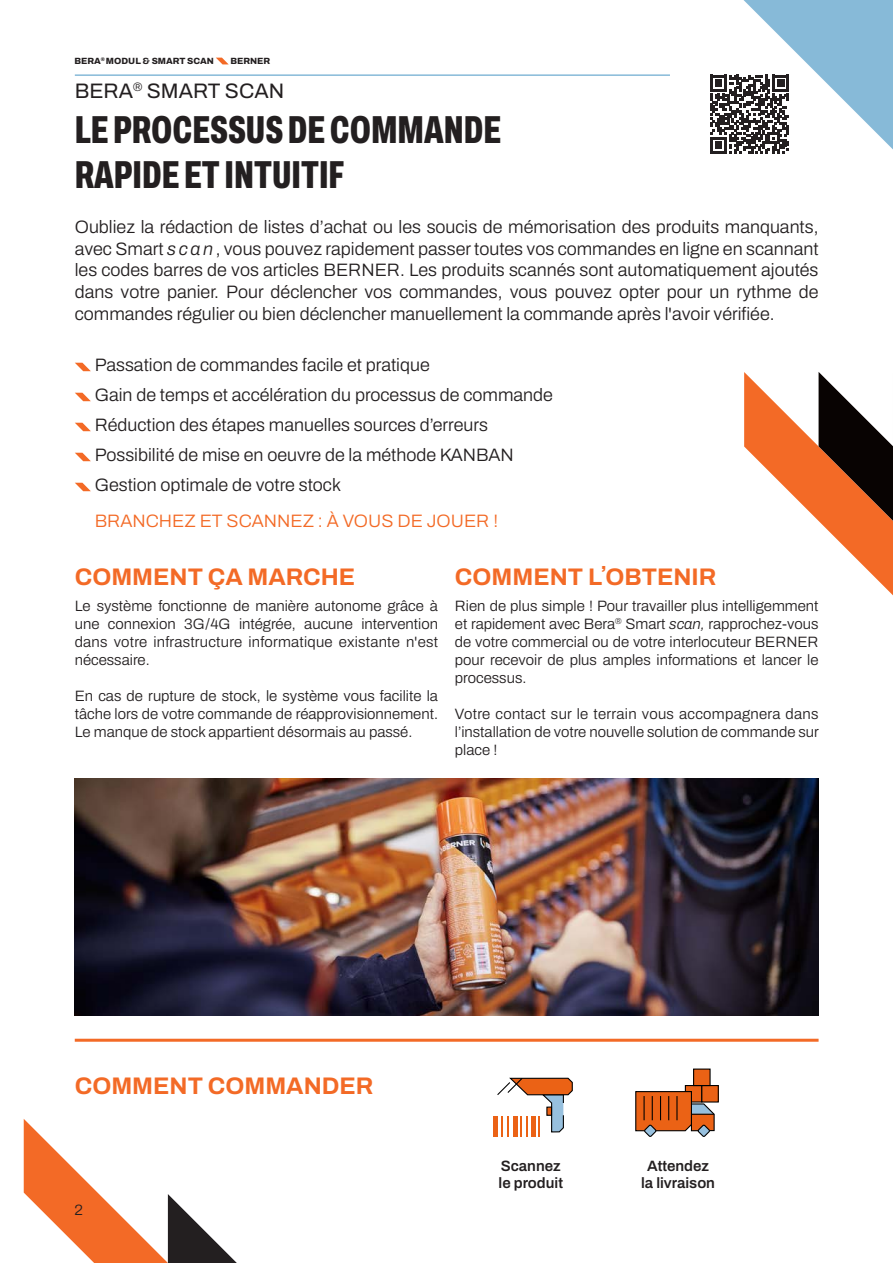
<style>
.page{position:relative;width:893px;height:1263px;background:#fff}
.page>*{position:absolute;margin:0;border:0;box-sizing:border-box;transform-origin:0 0}
.Subline_schwarz{font:800 extra-condensed 39px/45px "Archivo";color:#231f20}
.Hauptueberschrift{font:700 24px "Archivo";color:#f36a26}
.Subline_schwarz-2{font:21px "Archivo";color:#231f20}
.Aufzählung{font:300 18px/21.6px "Archivo";color:#231f20;text-align:justify}
.Aufzählung-2{font:300 18px/36px "Archivo";color:#f36a26}
.t1{font:300 15px/18px "Archivo";color:#231f20;text-align:justify}
.t2{font:600 15px/16.5px "Archivo";color:#231f20;text-align:center}
.t3{font:800 9px "Archivo";color:#231f20}
.s1{font-style:italic}
.s2{color:#231f20}
</style>
<div class="page">
<svg style="left:744px;top:372px;width:149px;height:223px"></svg>
<img style="left:75px;top:778px;width:744px;height:237px">
<svg style="left:497px;top:1077px;width:76px;height:60px"></svg>
<div style="left:493px;top:1116px;width:5px;height:21px;background:#eb6215"></div>
<div style="left:685px;top:1085px;width:17px;height:17px;background:#eb6215"></div>
<div style="left:685px;top:1085px;width:17px;height:17px;border:1px solid #000"></div>
<div style="left:702px;top:1085px;width:16px;height:17px;background:#eb6215"></div>
<div style="left:701px;top:1085px;width:18px;height:17px;border:1px solid #000"></div>
<div style="left:694px;top:1069px;width:16px;height:16px;background:#eb6215"></div>
<div style="left:693px;top:1068px;width:18px;height:18px;border:1px solid #000"></div>
<svg style="left:635px;top:1090px;width:81px;height:47px"></svg>
<hr style="left:75px;top:1039px;width:744px;height:3px;background:#f36a26">
<svg style="left:24px;top:1119px;width:213px;height:144px"></svg>
<svg style="left:710px;top:0;width:183px;height:154px"></svg>
<svg style="left:75px;top:363px;width:16px;height:8px"></svg>
<svg style="left:75px;top:393px;width:16px;height:8px"></svg>
<svg style="left:75px;top:423px;width:16px;height:8px"></svg>
<svg style="left:75px;top:453px;width:16px;height:8px"></svg>
<svg style="left:75px;top:483px;width:16px;height:8px"></svg>
<hr style="left:75px;top:74px;width:595px;height:2px;background:#87bad8">
<svg style="left:216px;top:58px;width:12px;height:6px"></svg>
<p class="t3" style="left:74px;top:55px;width:141px">BERA<sup>®</sup> MODUL &amp; SMART SCAN</p>
<p class="t3" style="left:230px;top:55px;width:41px">BERNER</p>
<p class="Subline_schwarz-2" style="left:75px;top:75px;width:211px">BERA<sup>®</sup> SMART SCAN</p>
<p class="Subline_schwarz" style="left:75px;top:107px;width:428px">LE PROCESSUS DE COMMANDE<br>RAPIDE ET INTUITIF</p>
<p class="Aufzählung" style="left:75px;top:216px;width:745px">Oubliez la rédaction de listes d’achat ou les soucis de mémorisation des produits manquants, avec Smart <span class="s1">scan</span> , vous pouvez rapidement passer toutes vos commandes en ligne en scannant les codes barres de vos articles BERNER. Les produits scannés sont automatiquement ajoutés dans votre panier. Pour déclencher vos commandes, vous pouvez opter pour un rythme de commandes régulier ou bien déclencher manuellement la commande après l'avoir vérifiée.</p>
<p class="Aufzählung" style="left:95px;top:354px;width:337px">Passation de commandes facile et pratique</p>
<p class="Aufzählung" style="left:95px;top:384px;width:460px">Gain de temps et accélération du processus de commande</p>
<p class="Aufzählung" style="left:95px;top:414px;width:395px">Réduction des étapes manuelles sources d’erreurs</p>
<p class="Aufzählung" style="left:95px;top:444px;width:421px">Possibilité de mise en oeuvre de la méthode KANBAN</p>
<p class="Aufzählung-2" style="left:95px;top:467px;width:405px"><span class="s2">Gestion optimale de votre stock<br></span>BRANCHEZ ET SCANNEZ : À VOUS DE JOUER !</p>
<p class="Hauptueberschrift" style="left:75px;top:559px;width:282px">COMMENT ÇA MARCHE</p>
<p class="t1" style="left:75px;top:597px;width:365px">Le système fonctionne de manière autonome grâce à une connexion 3G/4G intégrée, aucune intervention dans votre infrastructure informatique existante n'est nécessaire.</p>
<p class="t1" style="left:75px;top:687px;width:365px">En cas de rupture de stock, le système vous facilite la tâche lors de votre commande de réapprovisionnement.<br>Le manque de stock appartient désormais au passé.</p>
<p class="Hauptueberschrift" style="left:455px;top:559px;width:263px">COMMENT LʼOBTENIR</p>
<p class="t1" style="left:455px;top:597px;width:365px">Rien de plus simple ! Pour travailler plus intelligemment et rapidement avec Bera<sup>®</sup> Smart <span class="s1">scan,</span> rapprochez-vous de votre commercial ou de votre interlocuteur BERNER pour recevoir de plus amples informations et lancer le processus.</p>
<p class="t1" style="left:455px;top:705px;width:365px">Votre contact sur le terrain vous accompagnera dans l’installation de votre nouvelle solution de commande sur place !</p>
<p class="Hauptueberschrift" style="left:75px;top:1067px;width:300px">COMMENT COMMANDER</p>
<p class="t1" style="left:74px;top:1200px;width:10px">2</p>
<p class="t2" style="left:499px;top:1157px;width:66px;text-align:left">Scannez le produit</p>
<p class="t2" style="left:641px;top:1157px;width:75px">Attendez la livraison</p>
</div>
